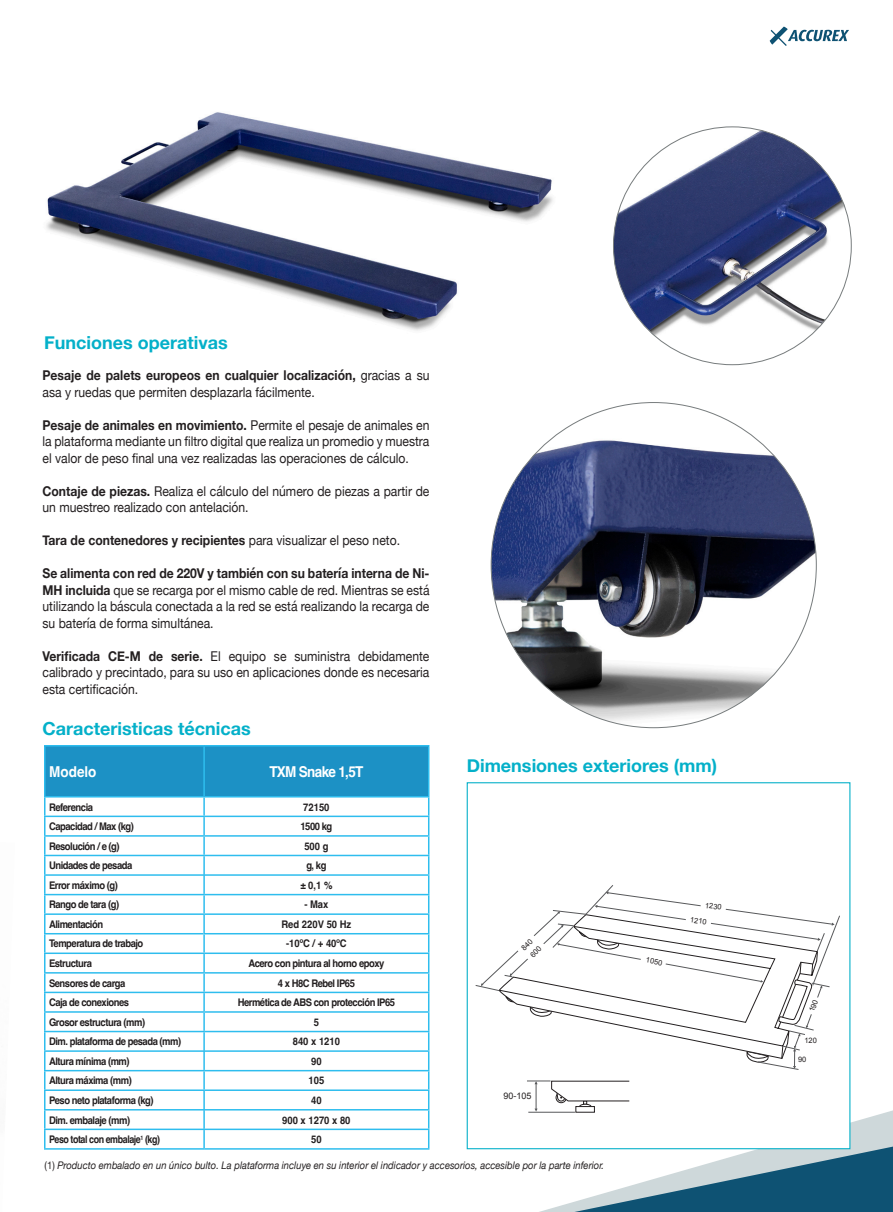
<style>
.page{position:relative;width:893px;height:1212px;background:#fff}
.page>*{position:absolute;margin:0;border:0;box-sizing:border-box;transform-origin:0 0}
.t1{font:700 18px "Helvetica Neue";color:#04b0c9}
.Titular{font:700 15px "Helvetica";letter-spacing:-.05em;color:#fff;scale:.9 1}
.t2{font:13.5px/16.5px "Helvetica Neue";color:#231f20;text-align:justify;scale:.9 1}
.t3{font:700 13.5px "Helvetica Neue";color:#231f20;scale:.9 1}
.Titular-2{font:700 10.5px "Helvetica";letter-spacing:-.05em;color:#231f20;scale:.9 1}
.t4{font:italic 10.5px "Helvetica Neue";color:#231f20;scale:.9 1}
.Titular-3{font:700 10.5px "Helvetica";color:#231f20;scale:.9 1}
.Titular-4{font:700 10.5px "Helvetica";letter-spacing:-.05em;color:#231f20;scale:.85 1}
.t5{font:9px "Arial";color:#231f20}
.t6{font:7.5px "Arial";color:#231f20}
.s1{font-weight:700}
.s2{font-weight:400}
.s3{font-style:normal}
</style>
<div class="page">
<img style="left:46px;top:112px;width:507px;height:219px">
<img style="left:613px;top:127px;width:238px;height:238px;border-radius:119px">
<img style="left:491px;top:402px;width:325px;height:326px;border-radius:163px">
<svg style="left:770px;top:27px;width:79px;height:19px"></svg>
<div style="left:467px;top:782px;width:383px;height:367px;background:#fff;border:1px solid #04b0c9"></div>
<svg style="left:490px;top:1080px;width:403px;height:132px"></svg>
<hr style="left:529px;top:1112px;width:45px;height:1px;background:#57585a">
<div style="left:45px;top:746px;width:159px;height:51px;background:#1c91c5"></div>
<div style="left:204px;top:746px;width:225px;height:51px;background:#1c91c5"></div>
<hr style="left:44px;top:745px;width:160px;height:1px;background:#2ebdee">
<hr style="left:204px;top:745px;width:225px;height:1px;background:#2ebdee">
<hr style="left:44px;top:796px;width:160px;height:1px;background:#2ebdee">
<hr style="left:204px;top:796px;width:225px;height:1px;background:#2ebdee">
<hr style="left:44px;top:815px;width:160px;height:2px;background:#2ebdee">
<hr style="left:204px;top:815px;width:225px;height:2px;background:#2ebdee">
<hr style="left:44px;top:835px;width:160px;height:2px;background:#2ebdee">
<hr style="left:204px;top:835px;width:225px;height:2px;background:#2ebdee">
<hr style="left:44px;top:855px;width:160px;height:1px;background:#2ebdee">
<hr style="left:204px;top:855px;width:225px;height:1px;background:#2ebdee">
<hr style="left:203px;top:874px;width:226px;height:2px;background:#2ebdee">
<hr style="left:205px;top:894px;width:224px;height:1px;background:#2ebdee">
<hr style="left:44px;top:952px;width:160px;height:2px;background:#2ebdee">
<hr style="left:204px;top:952px;width:225px;height:2px;background:#2ebdee">
<hr style="left:44px;top:972px;width:160px;height:1px;background:#2ebdee">
<hr style="left:204px;top:972px;width:225px;height:1px;background:#2ebdee">
<hr style="left:44px;top:992px;width:160px;height:1px;background:#2ebdee">
<hr style="left:204px;top:992px;width:225px;height:1px;background:#2ebdee">
<hr style="left:44px;top:1011px;width:160px;height:2px;background:#2ebdee">
<hr style="left:204px;top:1011px;width:225px;height:2px;background:#2ebdee">
<hr style="left:44px;top:1031px;width:160px;height:1px;background:#2ebdee">
<hr style="left:204px;top:1031px;width:225px;height:1px;background:#2ebdee">
<hr style="left:203px;top:1050px;width:226px;height:2px;background:#2ebdee">
<hr style="left:44px;top:1070px;width:160px;height:1px;background:#2ebdee">
<hr style="left:204px;top:1070px;width:225px;height:1px;background:#2ebdee">
<hr style="left:44px;top:1089px;width:160px;height:2px;background:#2ebdee">
<hr style="left:204px;top:1089px;width:225px;height:2px;background:#2ebdee">
<hr style="left:44px;top:1109px;width:161px;height:1px;background:#2ebdee">
<hr style="left:44px;top:1128px;width:161px;height:2px;background:#2ebdee">
<hr style="left:44px;top:1148px;width:160px;height:1px;background:#2ebdee">
<hr style="left:204px;top:1148px;width:225px;height:1px;background:#2ebdee">
<hr style="left:44px;top:746px;width:2px;height:50px;background:#2ebdee">
<hr style="left:203px;top:746px;width:2px;height:50px;background:#2ebdee">
<hr style="left:428px;top:746px;width:1px;height:50px;background:#2ebdee">
<hr style="left:44px;top:874px;width:161px;height:2px;background:#2ebdee">
<hr style="left:44px;top:894px;width:161px;height:1px;background:#2ebdee">
<hr style="left:44px;top:913px;width:160px;height:2px;background:#2ebdee">
<hr style="left:204px;top:913px;width:225px;height:2px;background:#2ebdee">
<hr style="left:203px;top:933px;width:226px;height:1px;background:#2ebdee">
<hr style="left:44px;top:933px;width:159px;height:1px;background:#2ebdee">
<hr style="left:44px;top:1050px;width:161px;height:2px;background:#2ebdee">
<svg style="left:44px;top:797px;width:2px;height:351px"></svg>
<hr style="left:203px;top:1109px;width:226px;height:1px;background:#2ebdee">
<hr style="left:203px;top:1128px;width:226px;height:2px;background:#2ebdee">
<svg style="left:203px;top:797px;width:2px;height:351px"></svg>
<svg style="left:428px;top:797px;width:1px;height:351px"></svg>
<svg style="left:505px;top:885px;width:335px;height:184px"></svg>
<p class="t1" style="left:44px;top:329px;width:185px">Funciones operativas</p>
<p class="t2" style="left:43px;top:368px;width:431px"><span class="s1">Pesaje de palets europeos en cualquier localización,</span> gracias a su asa y ruedas que permiten desplazarla fácilmente.</p>
<p class="t2" style="left:43px;top:417px;width:431px"><span class="s1">Pesaje de animales en movimiento.</span> Permite el pesaje de animales en la plataforma mediante un filtro digital que realiza un promedio y muestra el valor de peso final una vez realizadas las operaciones de cálculo.</p>
<p class="t2" style="left:43px;top:483px;width:431px"><span class="s1">Contaje de piezas.</span> Realiza el cálculo del número de piezas a partir de un muestreo realizado con antelación.</p>
<p class="t3" style="left:43px;top:530px;width:399px">Tara de contenedores y recipientes <span class="s2">para visualizar el peso neto.</span></p>
<p class="t2" style="left:43px;top:566px;width:431px"><span class="s1">Se alimenta con red de 220V y también con su batería interna de Ni-MH incluida</span> que se recarga por el mismo cable de red. Mientras se está utilizando la báscula conectada a la red se está realizando la recarga de su batería de forma simultánea.</p>
<p class="t2" style="left:43px;top:648px;width:431px"><span class="s1">Verificada CE-M de serie.</span> El equipo se suministra debidamente calibrado y precintado, para su uso en aplicaciones donde es necesaria esta certificación.</p>
<p class="t1" style="left:43px;top:715px;width:210px">Caracteristicas técnicas</p>
<p class="t1" style="left:467px;top:752px;width:252px">Dimensiones exteriores (mm)</p>
<p class="Titular" style="left:49px;top:762px;width:54px">Modelo</p>
<p class="Titular" style="left:269px;top:762px;width:106px">TXM Snake 1,5T</p>
<p class="Titular-2" style="left:49px;top:800px;width:50px">Referencia</p>
<p class="Titular-2" style="left:303px;top:800px;width:31px">72150</p>
<p class="Titular-2" style="left:49px;top:820px;width:96px">Capacidad / Max (kg)</p>
<p class="Titular-2" style="left:300px;top:820px;width:37px">1500 kg</p>
<p class="Titular-2" style="left:49px;top:839px;width:80px">Resolución / e (g)</p>
<p class="Titular-2" style="left:304px;top:839px;width:28px">500 g</p>
<p class="Titular-2" style="left:49px;top:859px;width:94px">Unidades de pesada</p>
<p class="Titular-2" style="left:306px;top:859px;width:24px">g, kg</p>
<p class="Titular-2" style="left:49px;top:879px;width:78px">Error máximo (g)</p>
<p class="Titular-2" style="left:300px;top:879px;width:37px">± 0,1 %</p>
<p class="Titular-2" style="left:49px;top:898px;width:79px">Rango de tara (g)</p>
<p class="Titular-2" style="left:304px;top:898px;width:28px">- Max</p>
<p class="Titular-2" style="left:49px;top:918px;width:62px">Alimentación</p>
<p class="Titular-3" style="left:281px;top:918px;width:79px">Red 220V 50 Hz</p>
<p class="Titular-2" style="left:49px;top:937px;width:106px">Temperatura de trabajo</p>
<p class="Titular-3" style="left:286px;top:937px;width:69px">-10ºC / + 40ºC</p>
<p class="Titular-2" style="left:49px;top:957px;width:49px">Estructura</p>
<p class="Titular-2" style="left:248px;top:957px;width:153px">Acero con pintura al horno epoxy</p>
<p class="Titular-2" style="left:49px;top:976px;width:86px">Sensores de carga</p>
<p class="Titular-2" style="left:278px;top:976px;width:87px">4 x H8C Rebel IP65</p>
<p class="Titular-2" style="left:49px;top:996px;width:91px">Caja de conexiones</p>
<p class="Titular-2" style="left:238px;top:996px;width:176px">Hermética de ABS con protección IP65</p>
<p class="Titular-2" style="left:49px;top:1015px;width:108px">Grosor estructura (mm)</p>
<p class="Titular-2" style="left:314px;top:1015px;width:7px">5</p>
<p class="Titular-2" style="left:49px;top:1035px;width:148px">Dim. plataforma de pesada (mm)</p>
<p class="Titular-2" style="left:293px;top:1035px;width:54px">840 x 1210</p>
<p class="Titular-2" style="left:49px;top:1055px;width:91px">Altura mínima (mm)</p>
<p class="Titular-2" style="left:311px;top:1055px;width:13px">90</p>
<p class="Titular-2" style="left:49px;top:1074px;width:94px">Altura máxima (mm)</p>
<p class="Titular-2" style="left:309px;top:1074px;width:19px">105</p>
<p class="Titular-2" style="left:49px;top:1094px;width:118px">Peso neto plataforma (kg)</p>
<p class="Titular-2" style="left:311px;top:1094px;width:13px">40</p>
<p class="Titular-2" style="left:49px;top:1113px;width:92px">Dim. embalaje (mm)</p>
<p class="Titular-3" style="left:282px;top:1113px;width:77px">900 x 1270 x 80</p>
<p class="Titular-4" style="left:49px;top:1133px;width:132px">Peso total con embalaje<sup>1</sup> (kg)</p>
<p class="Titular-2" style="left:311px;top:1133px;width:13px">50</p>
<p class="t4" style="left:45px;top:1158px;width:623px"><span class="s3">(1)</span> Producto embalado en un único bulto. La plataforma incluye en su interior el indicador y accesorios, accesible por la parte inferior.</p>
<p class="t6" style="left:706px;top:900px;width:18px;rotate:7deg">1230</p>
<p class="t6" style="left:691px;top:915px;width:18px;rotate:8deg">1210</p>
<p class="t6" style="left:647px;top:955px;width:18px;rotate:10deg">1050</p>
<p class="t5" style="left:503px;top:1090px;width:30px">90-105</p>
<p class="t6" style="left:804px;top:1036px;width:14px">120</p>
<p class="t6" style="left:798px;top:1054px;width:10px">90</p>
</div>
